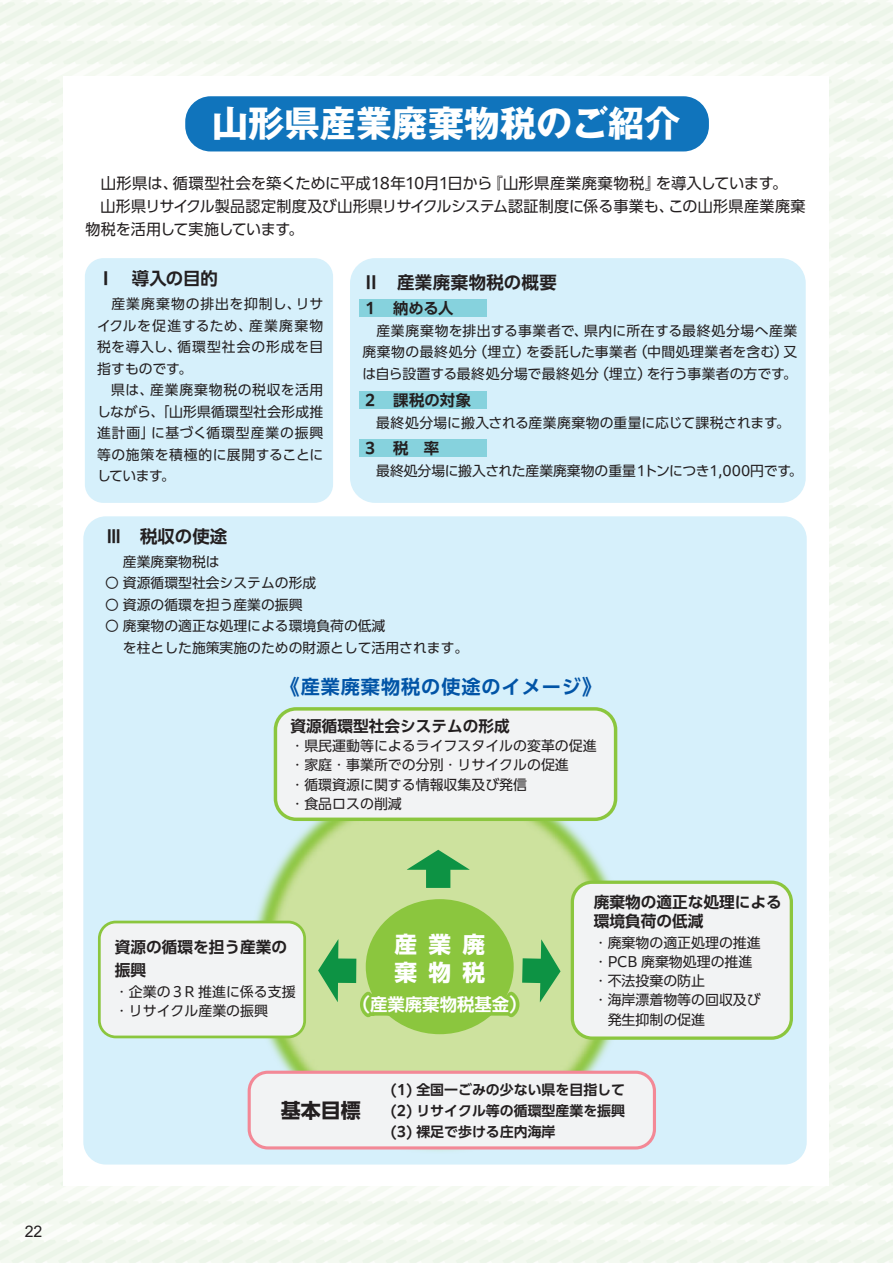
<style>
.page{position:relative;width:893px;height:1263px;background:#fff}
.page>*{position:absolute;margin:0;border:0;box-sizing:border-box;transform-origin:0 0}
.t1{font:700 36px "P Gothic MB101 Pr 6 N";color:#fff}
.t2{font:700 22.65px/27.9px "PUD Shin Go Pr 6 N";letter-spacing:.5em;color:#fff}
.t3{font:700 19.95px "PUD Shin Go Pr 6 N";color:#231f20}
.t4{font:700 19.2px "PUD Shin Go Pr 6 N De";letter-spacing:.05em;color:#0154a6}
.t5{font:700 17.4px "PUD Shin Go Pr 6 N De";letter-spacing:.005em;color:#231f20}
.t6{font:700 17.4px "PUD Shin Go Pr 6 N De";letter-spacing:.025em;color:#231f20}
.t7{font:700 17.4px "PUD Shin Go Pr 6 N De";color:#fff}
.t8{font:15.9px "Arial";color:#231f20}
.t9{font:700 15.6px/19.2px "PUD Shin Go Pr 6 N De";color:#231f20}
.t10{font:15.3px/23.1px "PUD Shin Go Pr 6 N";letter-spacing:-.005em;color:#231f20}
.t11{font:700 15.3px "PUD Shin Go Pr 6 N De";letter-spacing:.01em;color:#231f20}
.t12{font:13.95px/19.2px "PUD Shin Go Pr 6 N";color:#231f20}
.t13{font:700 13.95px/20.9px "PUD Shin Go Pr 6 N De";color:#231f20;text-align:justify}
.t14{font:13.8px/21.5px "PUD Shin Go Pr 6 N";color:#231f20}
.t15{font:13.8px/21.5px "PUD Shin Go Pr 6 N";letter-spacing:.04em;color:#231f20}
</style>
<div class="page">
<div style="left:85px;top:258px;width:248px;height:245px;background:#d6f0fb;border-radius:18px"></div>
<div style="left:185px;top:96px;width:524px;height:55px;background:#1074bc;border-radius:25px"></div>
<div style="left:83px;top:516px;width:724px;height:648px;background:#d6f0fb;border-radius:22px"></div>
<div style="left:350px;top:258px;width:456px;height:245px;background:#d6f0fb;border-radius:25px"></div>
<img style="left:203px;top:726px;width:473px;height:439px">
<div style="left:366px;top:899px;width:148px;height:135px;background:#8bc63e;border-radius:50%"></div>
<div style="left:249px;top:1072px;width:405px;height:76px;background:#f2f3f4;border-radius:19px"></div>
<div style="left:248px;top:1071px;width:408px;height:78px;border:3px solid #f38896;border-radius:19px"></div>
<div style="left:99px;top:922px;width:206px;height:115px;background:#f2f3f4;border-radius:16px"></div>
<div style="left:98px;top:921px;width:208px;height:117px;border:3px solid #8bc63e;border-radius:16px"></div>
<div style="left:572px;top:882px;width:219px;height:156px;background:#f2f3f4;border-radius:20px"></div>
<div style="left:571px;top:880px;width:222px;height:160px;border:3px solid #8bc63e;border-radius:20px"></div>
<div style="left:275px;top:709px;width:341px;height:110px;background:#f2f3f4;border-radius:21px"></div>
<div style="left:274px;top:707px;width:343px;height:114px;border:3px solid #8bc63e;border-radius:21px"></div>
<div style="left:426px;top:865px;width:24px;height:23px;background:#0d9344"></div>
<svg style="left:407px;top:850px;width:63px;height:20px"></svg>
<div style="left:334px;top:958px;width:22px;height:25px;background:#0d9344"></div>
<svg style="left:318px;top:939px;width:20px;height:63px"></svg>
<div style="left:360px;top:299px;width:127px;height:18px;background:#86d2dd"></div>
<div style="left:360px;top:391px;width:127px;height:18px;background:#86d2dd"></div>
<div style="left:360px;top:440px;width:127px;height:17px;background:#86d2dd"></div>
<svg style="left:356px;top:939px;width:214px;height:87px"></svg>
<p class="t8" style="left:25px;top:1220px;width:19px">22</p>
<h1 class="t1" style="left:212px;top:104px;width:469px">山形県産業廃棄物税のご紹介</h1>
<p class="t10" style="left:86px;top:172px;width:721px">　山形県は、循環型社会を築くために平成18年10月1日から『山形県産業廃棄物税』を導入しています。　山形県リサイクル製品認定制度及び山形県リサイクルシステム認証制度に係る事業も、この山形県産業廃棄物税を活用して実施しています。</p>
<p class="t5" style="left:97px;top:269px;width:122px">Ⅰ　導入の目的</p>
<p class="t15" style="left:97px;top:294px;width:228px">　産業廃棄物の排出を抑制し、リサイクルを促進するため、産業廃棄物税を導入し、循環型社会の形成を目指すものです。<br>　県は、産業廃棄物税の税収を活用しながら、「山形県循環型社会形成推進計画」に基づく循環型産業の振興等の施策を積極的に展開することにしています。</p>
<p class="t6" style="left:362px;top:272px;width:196px">Ⅱ　産業廃棄物税の概要</p>
<p class="t11" style="left:362px;top:300px;width:93px">１　納める人</p>
<p class="t14" style="left:362px;top:320px;width:436px;text-align:justify">　産業廃棄物を排出する事業者で、県内に所在する最終処分場へ産業廃棄物の最終処分（埋立）を委託した事業者（中間処理業者を含む）又は自ら設置する最終処分場で最終処分（埋立）を行う事業者の方です。</p>
<p class="t11" style="left:362px;top:392px;width:110px">２　課税の対象</p>
<p class="t14" style="left:362px;top:412px;width:429px">　最終処分場に搬入される産業廃棄物の重量に応じて課税されます。</p>
<p class="t11" style="left:362px;top:440px;width:78px">３　税　率</p>
<p class="t14" style="left:376px;top:460px;width:428px">最終処分場に搬入された産業廃棄物の重量１トンにつき1,000円です。</p>
<p class="t5" style="left:105px;top:526px;width:123px">Ⅲ　税収の使途</p>
<p class="t14" style="left:123px;top:551px;width:98px">産業廃棄物税は</p>
<p class="t14" style="left:105px;top:573px;width:213px">○ 資源循環型社会システムの形成</p>
<p class="t14" style="left:105px;top:594px;width:199px">○ 資源の循環を担う産業の振興</p>
<p class="t14" style="left:123px;top:616px;width:347px;text-indent:-18px">○ 廃棄物の適正な処理による環境負荷の低減<br>を柱とした施策実施のための財源として活用されます。</p>
<h3 class="t4" style="left:281px;top:676px;width:322px">《産業廃棄物税の使途のイメージ》</h3>
<p class="t9" style="left:290px;top:717px;width:221px">資源循環型社会システムの形成</p>
<p class="t12" style="left:290px;top:737px;width:308px">・県民運動等によるライフスタイルの変革の促進・家庭・事業所での分別・リサイクルの促進<br>・循環資源に関する情報収集及び発信<br>・食品ロスの削減</p>
<p class="t9" style="left:115px;top:936px;width:174px;line-height:22.6px">資源の循環を担う産業の振興</p>
<p class="t12" style="left:115px;top:982px;width:182px">・企業の３R 推進に係る支援・リサイクル産業の振興</p>
<h2 class="t2" style="left:394px;top:931px;width:92px">産業廃棄物税</h2>
<p class="t7" style="left:353px;top:995px;width:175px">（産業廃棄物税基金）</p>
<p class="t9" style="left:594px;top:893px;width:189px">廃棄物の適正な処理による環境負荷の低減</p>
<p class="t12" style="left:594px;top:934px;width:169px">・廃棄物の適正処理の推進・PCB 廃棄物処理の推進・不法投棄の防止<br>・海岸漂着物等の回収及び　発生抑制の促進</p>
<h3 class="t3" style="left:281px;top:1099px;width:82px">基本目標</h3>
<p class="t13" style="left:390px;top:1080px;width:236px">(1) 全国一ごみの少ない県を目指して(2) リサイクル等の循環型産業を振興(3) 裸足で歩ける庄内海岸</p>
</div>
